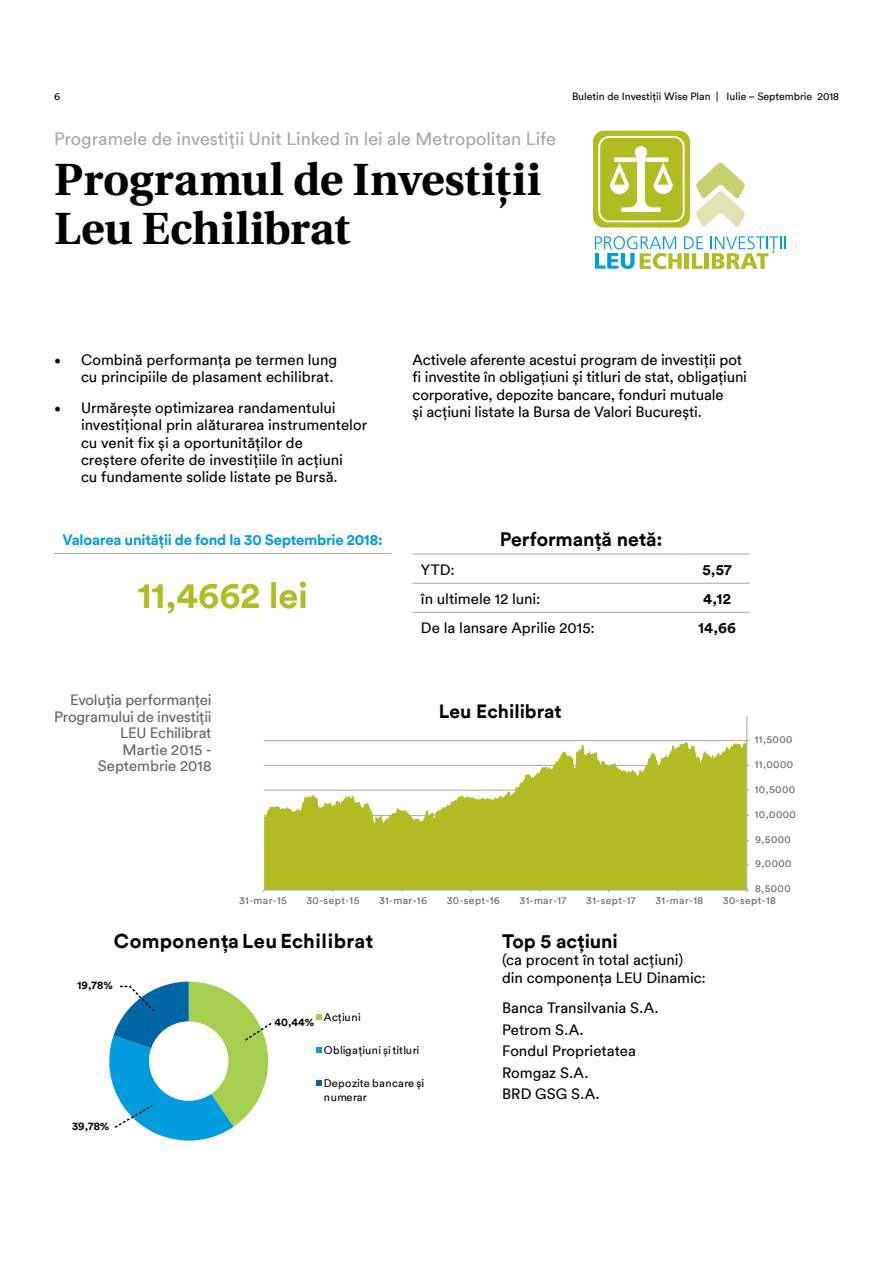
<style>
.page{position:relative;width:893px;height:1263px;background:#fff}
.page>*{position:absolute;margin:0;border:0;box-sizing:border-box;transform-origin:0 0}
.t1{font:700 45px/49.5px "Linguistics Pro";color:#000}
.t2{font:700 36px "Circular";letter-spacing:-.005em;color:#afbc22}
.t3{font:700 20.1px "Circular";letter-spacing:.025em;color:#010101}
.t4{font:700 19.5px "Circular";letter-spacing:-.005em;color:#000}
.t5{font:700 19.2px "Circular";color:#010101}
.t6{font:18px "Circular";color:#a3a7a9}
.t7{font:15px/17.2px "Circular";color:#000}
.t8{font:15px/16.5px "Circular";letter-spacing:-.015em;color:#5f636a;text-align:right}
.t9{font:700 15px "Circular";letter-spacing:-.015em;color:#009cdc}
.t10{font:700 15px "Circular";letter-spacing:.015em;color:#000}
.t11{font:11.1px "Circular";letter-spacing:.02em;color:#010101}
.t12{font:11.1px/13.2px "Circular";letter-spacing:.045em;color:#010101}
.t13{font:700 11.1px "Circular";color:#010101}
.t14{font:10.5px "Circular";color:#000}
.t15{font:10.35px "Circular";letter-spacing:.045em;color:#5f636a}
.s1{font-family:"Minion Pro";font-size:18px}
</style>
<div class="page">
<hr style="left:705px;top:253px;width:4px;height:16px;background:#afbc22">
<svg style="left:711px;top:236px;width:74px;height:33px"></svg>
<svg style="left:595px;top:236px;width:108px;height:33px"></svg>
<div style="left:593px;top:131px;width:97px;height:97px;background:#afbc22;border-radius:11px"></div>
<svg style="left:696px;top:162px;width:49px;height:65px"></svg>
<svg style="left:598px;top:136px;width:87px;height:86px"></svg>
<hr style="left:54px;top:553px;width:337px;height:1px;background:#a3a7a9">
<hr style="left:412px;top:554px;width:269px;height:1px;background:#a3a7a9">
<hr style="left:681px;top:554px;width:69px;height:1px;background:#a3a7a9">
<hr style="left:412px;top:583px;width:269px;height:1px;background:#a3a7a9">
<hr style="left:681px;top:583px;width:69px;height:1px;background:#a3a7a9">
<hr style="left:412px;top:612px;width:269px;height:1px;background:#a3a7a9">
<hr style="left:681px;top:612px;width:69px;height:1px;background:#a3a7a9">
<svg style="left:317px;top:1014px;width:5px;height:6px"></svg>
<svg style="left:317px;top:1047px;width:5px;height:6px"></svg>
<svg style="left:317px;top:1080px;width:5px;height:6px"></svg>
<svg style="left:109px;top:982px;width:163px;height:159px"></svg>
<hr style="left:264px;top:740px;width:483px;height:1px;background:#a3a7a9">
<svg style="left:264px;top:741px;width:482px;height:148px;fill:#afbc22"></svg>
<hr style="left:746px;top:716px;width:1px;height:174px;background:#a3a7a9">
<hr style="left:264px;top:889px;width:483px;height:1px;background:#a3a7a9">
<p class="t14" style="left:54px;top:89px;width:8px">6</p>
<p class="t14" style="left:572px;top:89px;width:268px">Buletin de Investiții Wise Plan | Iulie – Septembrie 2018</p>
<p class="t6" style="left:54px;top:127px;width:503px">Programele de investiții Unit Linked în lei ale Metropolitan Life</p>
<h1 class="t1" style="left:54px;top:153px;width:488px">Programul de Investiții<br>Leu Echilibrat</h1>
<p class="t7" style="left:54px;top:351px;width:285px;text-align:right"><span class="s1">•</span> Combină performanța pe termen lung cu principiile de plasament echilibrat.</p>
<p class="t7" style="left:81px;top:399px;width:288px;text-indent:-27px"><span class="s1">•</span> Urmărește optimizarea randamentului investițional prin alăturarea instrumentelor cu venit fix și a oportunităților de<br>creștere oferite de investițiile în acțiuni<br>cu fundamente solide listate pe Bursă.</p>
<p class="t9" style="left:63px;top:529px;width:322px">Valoarea unității de fond la 30 Septembrie 2018:</p>
<h2 class="t2" style="left:137px;top:570px;width:172px">11,4662 lei</h2>
<p class="t8" style="left:54px;top:691px;width:159px">Evoluția performanței<br>Programului de investiții<br>LEU Echilibrat<br>Martie 2015 -<br>Septembrie 2018</p>
<p class="t7" style="left:412px;top:351px;width:336px">Activele aferente acestui program de investiții pot fi investite în obligațiuni și titluri de stat, obligațiuni corporative, depozite bancare, fonduri mutuale<br>și acțiuni listate la Bursa de Valori București.</p>
<h3 class="t4" style="left:500px;top:525px;width:164px">Performanță netă:</h3>
<p class="t7" style="left:421px;top:560px;width:35px">YTD:</p>
<p class="t10" style="left:702px;top:559px;width:31px">5,57</p>
<p class="t7" style="left:421px;top:589px;width:121px">în ultimele 12 luni:</p>
<p class="t10" style="left:703px;top:588px;width:29px">4,12</p>
<p class="t7" style="left:421px;top:618px;width:175px">De la lansare Aprilie 2015:</p>
<p class="t10" style="left:698px;top:617px;width:39px">14,66</p>
<p class="t5" style="left:439px;top:698px;width:124px">Leu Echilibrat</p>
<p class="t15" style="left:755px;top:732px;width:39px">11,5000</p>
<p class="t15" style="left:755px;top:757px;width:40px">11,0000</p>
<p class="t15" style="left:755px;top:782px;width:42px">10,5000</p>
<p class="t15" style="left:755px;top:807px;width:43px">10,0000</p>
<p class="t15" style="left:755px;top:832px;width:37px">9,5000</p>
<p class="t15" style="left:755px;top:857px;width:38px">9,0000</p>
<p class="t15" style="left:755px;top:882px;width:37px">8,5000</p>
<p class="t15" style="left:239px;top:893px;width:49px">31-mar-15</p>
<p class="t15" style="left:306px;top:893px;width:54px">30-sept-15</p>
<p class="t15" style="left:379px;top:893px;width:50px">31-mar-16</p>
<p class="t15" style="left:447px;top:893px;width:55px">30-sept-16</p>
<p class="t15" style="left:520px;top:893px;width:49px">31-mar-17</p>
<p class="t15" style="left:586px;top:893px;width:51px">31-sept-17</p>
<p class="t15" style="left:655px;top:893px;width:49px">31-mar-18</p>
<p class="t15" style="left:723px;top:893px;width:54px">30-sept-18</p>
<h3 class="t3" style="left:114px;top:927px;width:261px">Componența Leu Echilibrat</h3>
<p class="t13" style="left:77px;top:978px;width:37px">19,78%</p>
<p class="t13" style="left:72px;top:1118px;width:39px">39,78%</p>
<p class="t13" style="left:275px;top:1015px;width:41px">40,44%</p>
<p class="t11" style="left:324px;top:1009px;width:38px">Acțiuni</p>
<p class="t11" style="left:324px;top:1043px;width:97px">Obligațiuni șititluri</p>
<p class="t12" style="left:324px;top:1076px;width:102px">Depozite bancare și numerar</p>
<h3 class="t4" style="left:502px;top:928px;width:117px">Top 5 acţiuni</h3>
<p class="t7" style="left:502px;top:951px;width:205px">(ca procent în total acţiuni) din componența LEU Dinamic:</p>
<p class="t7" style="left:502px;top:997px;width:158px;line-height:21.5px">Banca Transilvania S.A.<br>Petrom S.A.<br>Fondul Proprietatea<br>Romgaz S.A.<br>BRD GSG S.A.</p>
<p class="t5" style="left:445px;top:930px;width:112px">Leu Dinamic</p>
</div>
